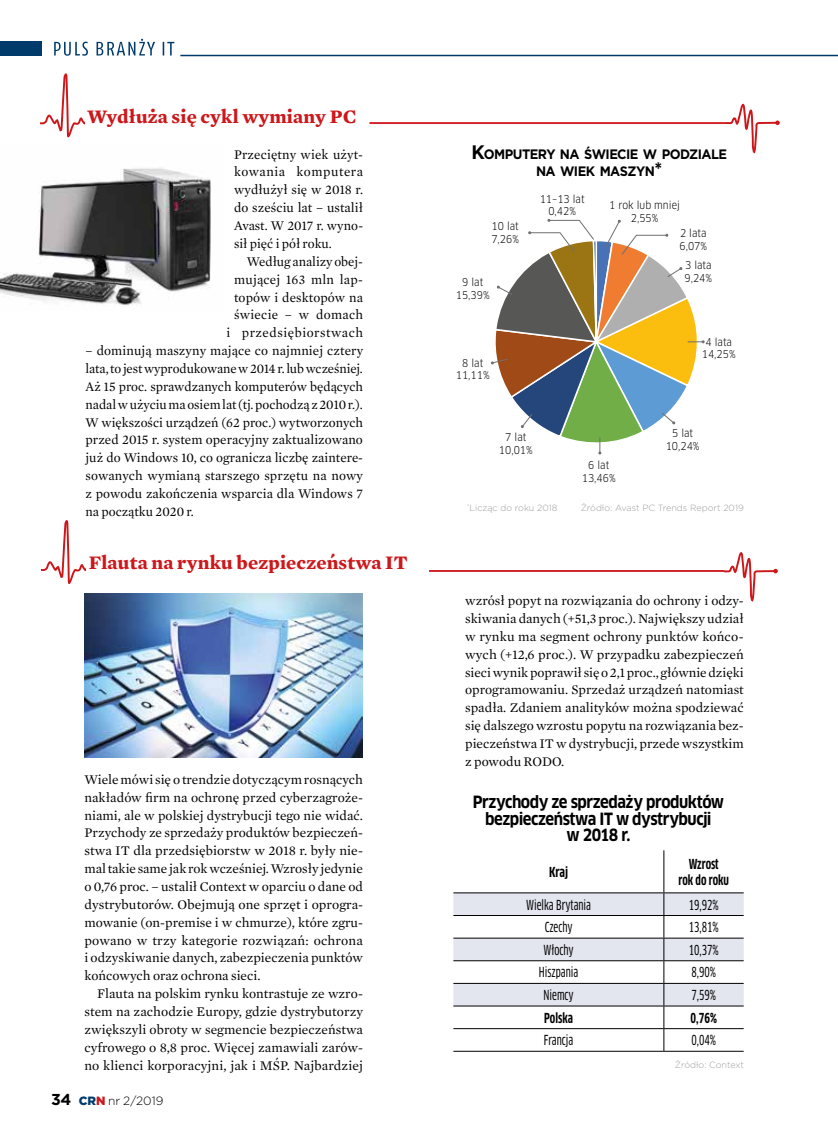
<style>
.page{position:relative;width:838px;height:1127px;background:#fff}
.page>*{position:absolute;margin:0;border:0;box-sizing:border-box;transform-origin:0 0}
.t1{font:700 19.5px "Mercury Text Pl G1";letter-spacing:.01em;color:#cd171a}
.t2{font:700 16.5px/16.5px "Clan Pro";letter-spacing:-.03em;color:#000;text-align:center;scale:.9 1}
.t3{font:700 13.65px/17.9px "Gotham Pl";letter-spacing:-.045em;color:#000;text-align:center;scale:.94 1}
.t4{font:13.5px/17.9px "Mercury Text Pl G1";color:#000;text-align:justify}
.t5{font:13.5px "Clan Pro Cond News";color:#000;scale:.93 1}
.t6{font:700 condensed 13.5px/16.2px "Clan Pro";color:#000;text-align:center;scale:.93 1}
.t7{font:700 condensed 13.5px "Clan Pro";color:#000}
.t8{font:300 12px "Gotham Pl";color:#000}
.t9{font:condensed 10.5px/12.6px "Clan Pro";color:#000;text-align:center}
.t10{font:300 9px "Gotham Pl";color:#9d9d9c}
.s1{font-weight:700;font-size:15.75px}
.s2{font-weight:900;color:#003b6c}
.s3{font-weight:900;color:#cd171a}
.s4{font-size:19.5px}
</style>
<div class="page">
<svg style="left:54px;top:39px;width:120px;height:17px"></svg>
<div style="left:0;top:41px;width:42px;height:14px;background:#003b6c"></div>
<hr style="left:180px;top:55px;width:658px;height:1px;background:#003b6c">
<svg style="left:726px;top:103px;width:53px;height:51px"></svg>
<svg style="left:40px;top:73px;width:45px;height:65px"></svg>
<hr style="left:369px;top:122px;width:357px;height:2px;background:#d2232a">
<img style="left:0;top:168px;width:211px;height:138px">
<svg style="left:724px;top:552px;width:54px;height:50px"></svg>
<svg style="left:41px;top:520px;width:45px;height:64px"></svg>
<hr style="left:429px;top:570px;width:295px;height:2px;background:#d2232a">
<hr style="left:453px;top:892px;width:211px;height:1px;background:#000">
<hr style="left:664px;top:892px;width:79px;height:1px;background:#000">
<svg style="left:453px;top:893px;width:290px;height:158px"></svg>
<hr style="left:453px;top:1028px;width:211px;height:1px;background:#000">
<hr style="left:453px;top:1051px;width:211px;height:1px;background:#000">
<hr style="left:664px;top:1028px;width:79px;height:1px;background:#000">
<hr style="left:664px;top:1051px;width:79px;height:1px;background:#000">
<hr style="left:663px;top:850px;width:1px;height:42px;background:#000">
<img style="left:85px;top:593px;width:277px;height:164px">
<svg style="left:491px;top:219px;width:213px;height:235px"></svg>
<h1 class="t1" style="left:87px;top:104px;width:271px">Wydłuża się cykl wymiany PC</h1>
<p class="t4" style="left:234px;top:145px;width:131px">Przeciętny wiek użyt&shy;kowania komputera wydłużył się w 2018 r. do sześciu lat – ustalił Avast. W 2017 r. wyno&shy;sił pięć i pół roku.</p>
<p class="t4" style="left:226px;top:252px;width:138px;text-align:right">Według analizy obej&shy;mującej 163 mln lap&shy;topów i desktopów na świecie – w domach<br>i przedsiębiorstwach</p>
<p class="t4" style="left:85px;top:342px;width:279px">– dominują maszyny mające co najmniej cztery lata, to jest wyprodukowane w 2014 r. lub wcześniej.<br>Aż 15 proc. sprawdzanych komputerów będących nadal w użyciu ma osiem lat (tj. pochodzą z 2010 r.).<br>W większości urządzeń (62 proc.) wytworzonych przed 2015 r. system operacyjny zaktualizowano już do Windows 10, co ogranicza liczbę zaintere&shy;sowanych wymianą starszego sprzętu na nowy z powodu zakończenia wsparcia dla Windows 7 na początku 2020 r.</p>
<h1 class="t1" style="left:89px;top:550px;width:320px">Flauta na rynku bezpieczeństwa IT</h1>
<p class="t4" style="left:84px;top:770px;width:280px">Wiele mówi się o trendzie dotyczącym rosnących nakładów firm na ochronę przed cyberzagroże&shy;niami, ale w polskiej dystrybucji tego nie widać.<br>Przychody ze sprzedaży produktów bezpieczeń&shy;stwa IT dla przedsiębiorstw w 2018 r. były nie&shy;mal takie same jak rok wcześniej. Wzrosły jedynie o 0,76 proc. – ustalił Context w oparciu o dane od dystrybutorów. Obejmują one sprzęt i oprogra&shy;mowanie (on-premise i w chmurze), które zgru&shy;powano w trzy kategorie rozwiązań: ochrona i odzyskiwanie danych, zabezpieczenia punktów końcowych oraz ochrona sieci.</p>
<p class="t4" style="left:84px;top:984px;width:280px;text-indent:13px">Flauta na polskim rynku kontrastuje ze wzro&shy;stem na zachodzie Europy, gdzie dystrybutorzy zwiększyli obroty w segmencie bezpieczeństwa cyfrowego o 8,8 proc. Więcej zamawiali zarów&shy;no klienci korporacyjni, jak i MŚP. Najbardziej</p>
<p class="t8" style="left:51px;top:1093px;width:114px"><span class="s1">34</span> <span class="s2">CR</span><span class="s3">N</span> nr 2/2019</p>
<p class="t3" style="left:471px;top:145px;width:273px"><span class="s4">K</span>OMPUTERY NA ŚWIECIE W PODZIALE<br>NA WIEK MASZYN<span class="s4">*</span></p>
<p class="t9" style="left:491px;top:220px;width:29px;text-align:left">10 lat<br>7,26%</p>
<p class="t9" style="left:456px;top:276px;width:35px">9 lat<br>15,39%</p>
<p class="t9" style="left:456px;top:356px;width:35px">8 lat<br>11,11%</p>
<p class="t9" style="left:540px;top:193px;width:46px">11–13 lat<br>0,42%</p>
<p class="t9" style="left:609px;top:199px;width:72px">1 rok lub mniej<br>2,55%</p>
<p class="t9" style="left:679px;top:227px;width:29px;text-align:left">2 lata<br>6,07%</p>
<p class="t9" style="left:684px;top:259px;width:29px;text-align:left">3 lata<br>9,24%</p>
<p class="t9" style="left:702px;top:335px;width:35px">4 lata<br>14,25%</p>
<p class="t9" style="left:499px;top:431px;width:35px">7 lat<br>10,01%</p>
<p class="t9" style="left:582px;top:459px;width:35px">6 lat<br>13,46%</p>
<p class="t9" style="left:665px;top:427px;width:35px">5 lat<br>10,24%</p>
<p class="t10" style="left:467px;top:502px;width:92px"><sup>*</sup>Licząc do roku 2018</p>
<p class="t10" style="left:580px;top:502px;width:165px">Źródło: Avast PC Trends Report 2019</p>
<p class="t4" style="left:465px;top:592px;width:280px">wzrósł popyt na rozwiązania do ochrony i odzy&shy;skiwania danych (+51,3 proc.). Największy udział w rynku ma segment ochrony punktów końco&shy;wych (+12,6 proc.). W przypadku zabezpieczeń sieci wynik poprawił się o 2,1 proc., głównie dzięki oprogramowaniu. Sprzedaż urządzeń natomiast spadła. Zdaniem analityków można spodziewać się dalszego wzrostu popytu na rozwiązania bez&shy;pieczeństwa IT w dystrybucji, przede wszystkim z powodu RODO.</p>
<p class="t2" style="left:473px;top:794px;width:281px">Przychody ze sprzedaży produktów bezpieczeństwa IT w dystrybucji<br>w 2018 r.</p>
<p class="t7" style="left:549px;top:864px;width:21px">Kraj</p>
<p class="t6" style="left:678px;top:856px;width:56px">Wzrost<br>rok do roku</p>
<p class="t5" style="left:526px;top:897px;width:71px">Wielka Brytania</p>
<p class="t5" style="left:689px;top:897px;width:34px">19,92%</p>
<p class="t5" style="left:544px;top:919px;width:31px">Czechy</p>
<p class="t5" style="left:689px;top:919px;width:34px">13,81%</p>
<p class="t5" style="left:543px;top:942px;width:34px">Włochy</p>
<p class="t5" style="left:689px;top:942px;width:34px">10,37%</p>
<p class="t5" style="left:539px;top:964px;width:44px">Hiszpania</p>
<p class="t5" style="left:691px;top:964px;width:28px">8,90%</p>
<p class="t5" style="left:543px;top:987px;width:34px">Niemcy</p>
<p class="t5" style="left:691px;top:987px;width:28px">7,59%</p>
<p class="t6" style="left:544px;top:1009px;width:32px">Polska</p>
<p class="t6" style="left:690px;top:1009px;width:30px">0,76%</p>
<p class="t5" style="left:544px;top:1032px;width:33px">Francja</p>
<p class="t5" style="left:691px;top:1032px;width:28px">0,04%</p>
<p class="t10" style="left:675px;top:1059px;width:71px">Źródło: Context</p>
</div>
